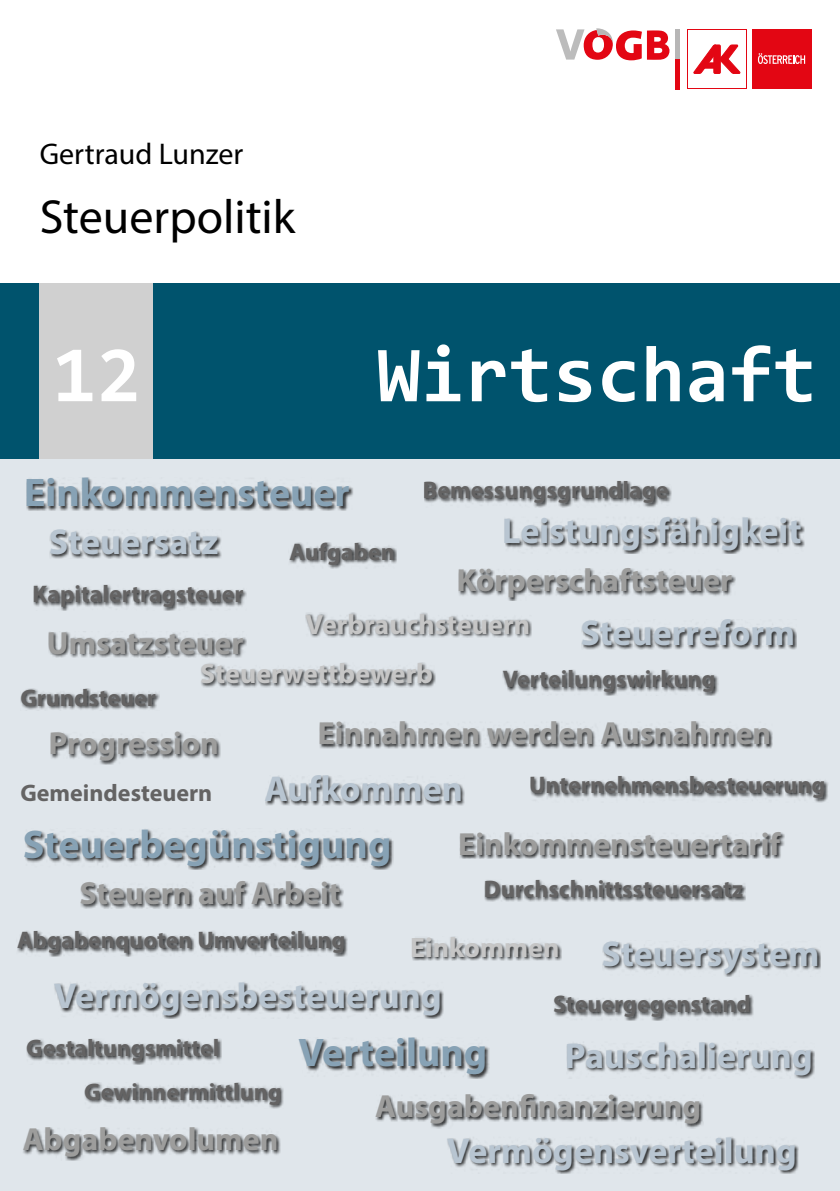
<style>
.page{position:relative;width:840px;height:1191px;background:#fff}
.page>*{position:absolute;margin:0;border:0;box-sizing:border-box;transform-origin:0 0}
.t1{font:700 80px "Consolas";color:#fff}
.t2{font:48px "Myriad Pro";color:#000}
.t3{font:700 40px "Myriad Pro";color:#87a2b5}
.t4{font:700 36px "Myriad Pro";color:#b8c5d1}
.t5{font:700 32px "Myriad Pro";color:#9d9d9c}
.t6{font:30px "Myriad Pro";color:#000}
.t7{font:700 28px "Myriad Pro";color:#c6c6c6}
.t8{font:700 24px "Myriad Pro";color:#646363}
</style>
<div class="page">
<div style="left:0;top:283px;width:839px;height:908px;background:#e0e6eb"></div>
<div style="left:0;top:283px;width:839px;height:176px;background:#00536d"></div>
<hr style="left:0;top:459px;width:1px;height:732px;background:#fff">
<svg style="left:693px;top:45px;width:46px;height:29px"></svg>
<div style="left:751px;top:29px;width:59px;height:60px;background:#e30613"></div>
<div style="left:757px;top:55px;width:5px;height:9px;background:#e30c19;border-radius:50%"></div>
<svg style="left:758px;top:53px;width:46px;height:11px"></svg>
<hr style="left:675px;top:29px;width:4px;height:30px;background:#b7b6b6">
<hr style="left:675px;top:59px;width:4px;height:30px;background:#e30613">
<svg style="left:556px;top:28px;width:113px;height:32px"></svg>
<div style="left:40px;top:283px;width:113px;height:176px;background:#d0d0d0"></div>
<div style="left:26px;top:477px;width:327px;height:34px;background:#000;opacity:.75"></div>
<div style="left:423px;top:481px;width:248px;height:26px;background:#000;opacity:.75"></div>
<div style="left:48px;top:631px;width:199px;height:27px;background:#000;opacity:.75"></div>
<div style="left:50px;top:529px;width:172px;height:30px;background:#000;opacity:.75"></div>
<div style="left:288px;top:542px;width:108px;height:26px;background:#000;opacity:.75"></div>
<div style="left:602px;top:940px;width:218px;height:37px;background:#000;opacity:.75"></div>
<div style="left:529px;top:775px;width:299px;height:27px;background:#000;opacity:.75"></div>
<div style="left:298px;top:1037px;width:191px;height:41px;background:#000;opacity:.75"></div>
<div style="left:80px;top:881px;width:263px;height:27px;background:#000;opacity:.75"></div>
<div style="left:411px;top:936px;width:150px;height:24px;background:#000;opacity:.75"></div>
<div style="left:458px;top:567px;width:277px;height:34px;background:#000;opacity:.75"></div>
<div style="left:84px;top:1082px;width:200px;height:26px;background:#000;opacity:.75"></div>
<div style="left:374px;top:1093px;width:329px;height:35px;background:#000;opacity:.75"></div>
<div style="left:446px;top:1136px;width:352px;height:37px;background:#000;opacity:.75"></div>
<div style="left:22px;top:1126px;width:258px;height:35px;background:#000;opacity:.75"></div>
<div style="left:304px;top:612px;width:227px;height:26px;background:#000;opacity:.75"></div>
<div style="left:553px;top:994px;width:200px;height:27px;background:#000;opacity:.75"></div>
<div style="left:503px;top:516px;width:301px;height:38px;background:#000;opacity:.75"></div>
<div style="left:484px;top:879px;width:261px;height:22px;background:#000;opacity:.75"></div>
<div style="left:200px;top:662px;width:235px;height:25px;background:#000;opacity:.75"></div>
<div style="left:16px;top:930px;width:332px;height:27px;background:#000;opacity:.75"></div>
<div style="left:50px;top:731px;width:170px;height:34px;background:#000;opacity:.75"></div>
<div style="left:502px;top:669px;width:216px;height:27px;background:#000;opacity:.75"></div>
<div style="left:581px;top:618px;width:215px;height:31px;background:#000;opacity:.75"></div>
<div style="left:33px;top:584px;width:213px;height:27px;background:#000;opacity:.75"></div>
<div style="left:53px;top:981px;width:391px;height:38px;background:#000;opacity:.75"></div>
<div style="left:20px;top:688px;width:139px;height:22px;background:#000;opacity:.75"></div>
<div style="left:264px;top:774px;width:200px;height:31px;background:#000;opacity:.75"></div>
<div style="left:319px;top:721px;width:453px;height:28px;background:#000;opacity:.75"></div>
<div style="left:24px;top:829px;width:369px;height:41px;background:#000;opacity:.75"></div>
<div style="left:26px;top:1038px;width:195px;height:26px;background:#000;opacity:.75"></div>
<div style="left:459px;top:831px;width:325px;height:28px;background:#000;opacity:.75"></div>
<div style="left:566px;top:1041px;width:248px;height:37px;background:#000;opacity:.75"></div>
<p class="t6" style="left:40px;top:136px;width:205px">Gertraud Lunzer</p>
<h2 class="t2" style="left:40px;top:188px;width:257px">Steuerpolitik</h2>
<h1 class="t1" style="left:52px;top:324px;width:89px">12</h1>
<h1 class="t1" style="left:376px;top:324px;width:441px">Wirtschaft</h1>
<h3 class="t3" style="left:24px;top:467px;width:327px">Einkommensteuer</h3>
<p class="t8" style="left:422px;top:475px;width:247px">Bemessungsgrundlage</p>
<h3 class="t4" style="left:49px;top:519px;width:171px">Steuersatz</h3>
<p class="t8" style="left:33px;top:578px;width:212px">Kapitalertragsteuer</p>
<h3 class="t5" style="left:47px;top:622px;width:198px">Umsatzsteuer</h3>
<p class="t8" style="left:289px;top:536px;width:107px">Aufgaben</p>
<h3 class="t4" style="left:502px;top:507px;width:300px">Leistungsfähigkeit</h3>
<h3 class="t5" style="left:456px;top:559px;width:277px">Körperschaftsteuer</h3>
<p class="t7" style="left:305px;top:606px;width:226px">Verbrauchsteuern</p>
<h3 class="t4" style="left:580px;top:609px;width:216px">Steuerreform</h3>
<p class="t8" style="left:20px;top:682px;width:137px">Grundsteuer</p>
<p class="t7" style="left:200px;top:655px;width:234px">Steuerwettbewerb</p>
<p class="t8" style="left:502px;top:663px;width:214px">Verteilungswirkung</p>
<h3 class="t5" style="left:49px;top:722px;width:172px">Progression</h3>
<h3 class="t5" style="left:317px;top:712px;width:455px">Einnahmen werden Ausnahmen</h3>
<p class="t8" style="left:20px;top:777px;width:193px">Gemeindesteuern</p>
<h3 class="t4" style="left:264px;top:765px;width:200px">Aufkommen</h3>
<p class="t8" style="left:529px;top:769px;width:298px">Unternehmensbesteuerung</p>
<h3 class="t3" style="left:23px;top:818px;width:370px">Steuerbegünstigung</h3>
<h3 class="t5" style="left:458px;top:823px;width:323px">Einkommensteuertarif</h3>
<h3 class="t5" style="left:79px;top:873px;width:262px">Steuern auf Arbeit</h3>
<p class="t8" style="left:483px;top:873px;width:261px">Durchschnittssteuersatz</p>
<p class="t8" style="left:17px;top:924px;width:330px">Abgabenquoten Umverteilung</p>
<p class="t7" style="left:410px;top:929px;width:151px">Einkommen</p>
<h3 class="t4" style="left:601px;top:930px;width:219px">Steuersystem</h3>
<h3 class="t4" style="left:54px;top:972px;width:389px">Vermögensbesteuerung</h3>
<p class="t8" style="left:26px;top:1032px;width:194px">Gestaltungsmittel</p>
<h3 class="t3" style="left:298px;top:1026px;width:190px">Verteilung</h3>
<p class="t8" style="left:553px;top:988px;width:199px">Steuergegenstand</p>
<h3 class="t4" style="left:564px;top:1032px;width:249px">Pauschalierung</h3>
<p class="t8" style="left:84px;top:1075px;width:199px">Gewinnermittlung</p>
<h3 class="t5" style="left:23px;top:1118px;width:257px">Abgabenvolumen</h3>
<h3 class="t5" style="left:375px;top:1085px;width:327px">Ausgabenfinanzierung</h3>
<h3 class="t4" style="left:446px;top:1127px;width:351px">Vermögensverteilung</h3>
</div>
